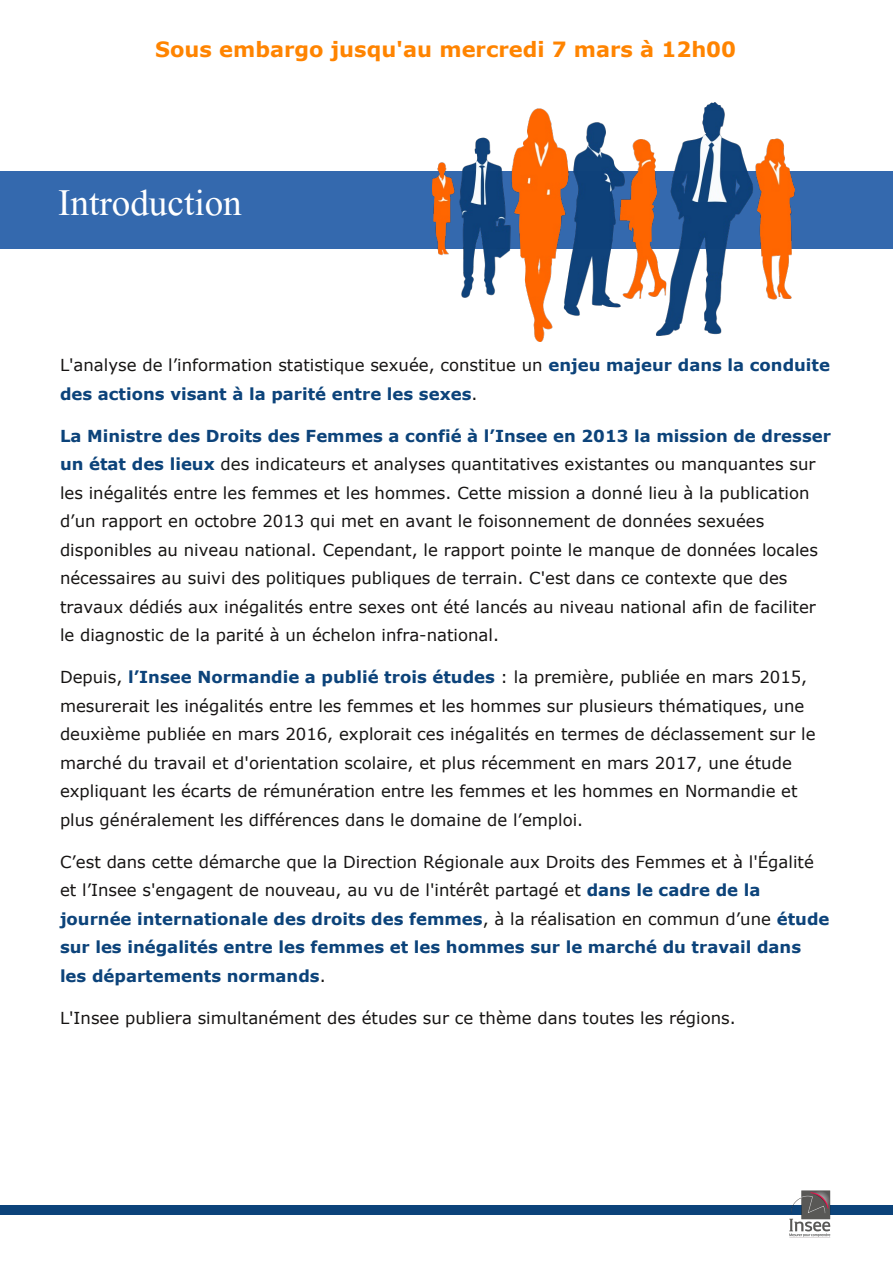
<style>
.page{position:relative;width:893px;height:1263px;background:#fff}
.page>*{position:absolute;margin:0;border:0;box-sizing:border-box;transform-origin:0 0}
.t1{font:48px "Kokila";color:#fff}
.t2{font:700 21px "Verdana";color:#ff8400}
.t3{font:16.5px/28.5px "Verdana";color:#161413}
.t4{font:700 16.5px/28.5px "Verdana";color:#0c437a}
.s1{font-weight:400;color:#161413}
.s2{font-weight:700;color:#0c437a}
</style>
<div class="page">
<div style="left:0;top:171px;width:893px;height:78px;background:#3469ae"></div>
<img style="left:433px;top:103px;width:362px;height:238px">
<div style="left:0;top:1205px;width:893px;height:9px;background:#0c437a"></div>
<img style="left:788px;top:1190px;width:44px;height:48px">
<p class="t2" style="left:155px;top:35px;width:582px">Sous embargo jusqu'au mercredi 7 mars à 12h00</p>
<h1 class="t1" style="left:58px;top:180px;width:185px">Introduction</h1>
<p class="t4" style="left:60px;top:350px;width:772px"><span class="s1">L'analyse de l’information statistique sexuée, constitue un</span> enjeu majeur dans la conduite des actions visant à la parité entre les sexes<span class="s1">.</span></p>
<p class="t3" style="left:60px;top:421px;width:772px"><span class="s2">La Ministre des Droits des Femmes a confié à l’Insee en 2013 la mission de dresser un état des lieux</span> des indicateurs et analyses quantitatives existantes ou manquantes sur les inégalités entre les femmes et les hommes. Cette mission a donné lieu à la publication d’un rapport en octobre 2013 qui met en avant le foisonnement de données sexuées disponibles au niveau national. Cependant, le rapport pointe le manque de données locales nécessaires au suivi des politiques publiques de terrain. C'est dans ce contexte que des travaux dédiés aux inégalités entre sexes ont été lancés au niveau national afin de faciliter le diagnostic de la parité à un échelon infra-national.</p>
<p class="t3" style="left:60px;top:662px;width:757px">Depuis, <span class="s2">l’Insee Normandie a publié trois études</span> : la première, publiée en mars 2015, mesurerait les inégalités entre les femmes et les hommes sur plusieurs thématiques, une deuxième publiée en mars 2016, explorait ces inégalités en termes de déclassement sur le marché du travail et d'orientation scolaire, et plus récemment en mars 2017, une étude expliquant les écarts de rémunération entre les femmes et les hommes en Normandie et plus généralement les différences dans le domaine de l’emploi.</p>
<p class="t3" style="left:60px;top:847px;width:771px">C’est dans cette démarche que la Direction Régionale aux Droits des Femmes et à l'Égalité et l’Insee s'engagent de nouveau, au vu de l'intérêt partagé et <span class="s2">dans le cadre de la journée internationale des droits des femmes</span>, à la réalisation en commun d’une <span class="s2">étude sur les inégalités entre les femmes et les hommes sur le marché du travail dans les départements normands</span>.</p>
<p class="t3" style="left:60px;top:1003px;width:677px">L'Insee publiera simultanément des études sur ce thème dans toutes les régions.</p>
</div>
